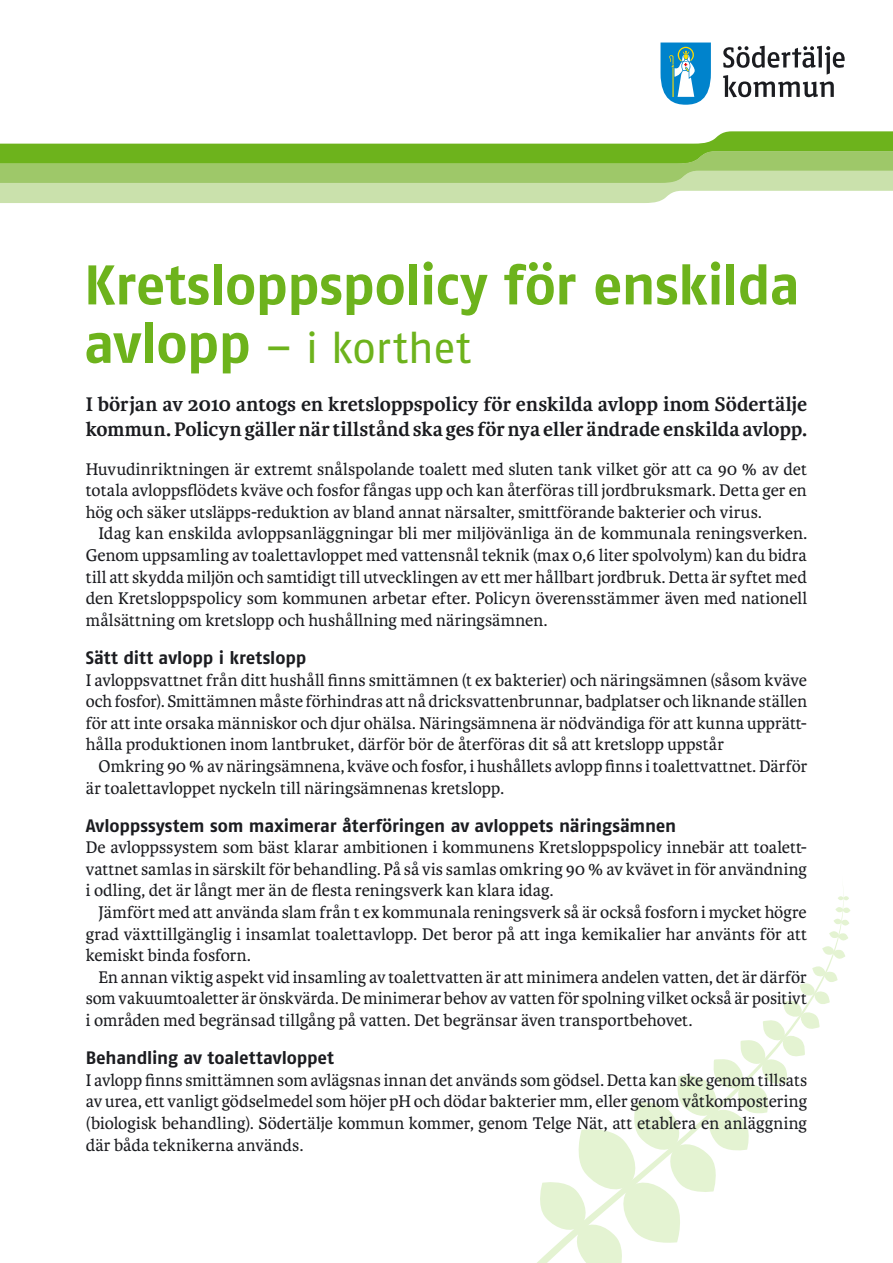
<style>
.page{position:relative;width:893px;height:1263px;background:#fff}
.page>*{position:absolute;margin:0;border:0;box-sizing:border-box;transform-origin:0 0}
.t1{font:700 55.65px "Fago Pro";letter-spacing:-.015em;color:#6db31c}
.t2{font:43.5px "Fago Pro";letter-spacing:-.01em;color:#6db31c}
.t3{font:700 21px/25.2px "Karmina";letter-spacing:-.005em;color:#1b1c20}
.t4{font:18px/21.6px "Karmina";color:#1b1c20;text-align:justify}
.t5{font:700 18px "Fago Pro";letter-spacing:-.01em;color:#1b1c20}
.s1{font-weight:700;font-size:55.65px}
</style>
<div class="page">
<div style="left:843px;top:907px;width:7px;height:6px;background:#e4f3d2;border-radius:50%"></div>
<svg style="left:537px;top:918px;width:312px;height:345px"></svg>
<div style="left:835px;top:907px;width:8px;height:5px;background:#e4f3d2;border-radius:50%"></div>
<svg style="left:838px;top:896px;width:11px;height:4px"></svg>
<svg style="left:0;top:131px;width:893px;height:72px"></svg>
<svg style="left:723px;top:46px;width:122px;height:51px"></svg>
<svg style="left:660px;top:43px;width:51px;height:62px"></svg>
<p class="t1" style="left:84px;top:252px;width:718px">Kretsloppspolicy för enskilda</p>
<p class="t2" style="left:84px;top:321px;width:389px"><span class="s1">avlopp</span> – i korthet</p>
<p class="t3" style="left:86px;top:392px;width:723px">I början av 2010 antogs en kretsloppspolicy för enskilda avlopp inom Södertälje kommun. Policyn gäller när tillstånd ska ges för nya eller ändrade enskilda avlopp.</p>
<p class="t4" style="left:86px;top:458px;width:723px">Huvudinriktningen är extremt snålspolande toalett med sluten tank vilket gör att ca 90 % av det totala avloppsflödets kväve och fosfor fångas upp och kan återföras till jordbruksmark. Detta ger en hög och säker utsläpps-reduktion av bland annat närsalter, smittförande bakterier och virus.</p>
<p class="t4" style="left:86px;top:523px;width:723px;text-indent:13px">Idag kan enskilda avloppsanläggningar bli mer miljövänliga än de kommunala reningsverken.<br>Genom uppsamling av toalettavloppet med vattensnål teknik (max 0,6 liter spolvolym) kan du bidra till att skydda miljön och samtidigt till utvecklingen av ett mer hållbart jordbruk. Detta är syftet med den Kretsloppspolicy som kommunen arbetar efter. Policyn överensstämmer även med nationell målsättning om kretslopp och hushållning med näringsämnen.</p>
<p class="t5" style="left:86px;top:647px;width:222px">Sätt ditt avlopp i kretslopp</p>
<p class="t4" style="left:86px;top:669px;width:723px">I avloppsvattnet från ditt hushåll finns smittämnen (t ex bakterier) och näringsämnen (såsom kväve och fosfor). Smittämnen måste förhindras att nå dricksvattenbrunnar, badplatser och liknande ställen för att inte orsaka människor och djur ohälsa. Näringsämnena är nödvändiga för att kunna upprätt&shy;hålla produktionen inom lantbruket, därför bör de återföras dit så att kretslopp uppstår</p>
<p class="t4" style="left:86px;top:755px;width:723px;text-indent:13px">Omkring 90 % av näringsämnena, kväve och fosfor, i hushållets avlopp finns i toalettvattnet. Därför är toalettavloppet nyckeln till näringsämnenas kretslopp.</p>
<p class="t5" style="left:86px;top:814px;width:592px">Avloppssystem som maximerar återföringen av avloppets näringsämnen</p>
<p class="t4" style="left:86px;top:837px;width:723px">De avloppssystem som bäst klarar ambitionen i kommunens Kretsloppspolicy innebär att toalett&shy;vattnet samlas in särskilt för behandling. På så vis samlas omkring 90 % av kvävet in för användning i odling, det är långt mer än de flesta reningsverk kan klara idag.</p>
<p class="t4" style="left:86px;top:902px;width:723px;text-indent:13px">Jämfört med att använda slam från t ex kommunala reningsverk så är också fosforn i mycket högre grad växttillgänglig i insamlat toalettavlopp. Det beror på att inga kemikalier har använts för att kemiskt binda fosforn.</p>
<p class="t4" style="left:86px;top:966px;width:723px;text-indent:13px">En annan viktig aspekt vid insamling av toalettvatten är att minimera andelen vatten, det är därför som vakuumtoaletter är önskvärda. De minimerar behov av vatten för spolning vilket också är positivt i områden med begränsad tillgång på vatten. Det begränsar även transportbehovet.</p>
<p class="t5" style="left:86px;top:1047px;width:250px">Behandling av toalettavloppet</p>
<p class="t4" style="left:86px;top:1069px;width:723px">I avlopp finns smittämnen som avlägsnas innan det används som gödsel. Detta kan ske genom tillsats av urea, ett vanligt gödselmedel som höjer pH och dödar bakterier mm, eller genom våtkompostering (biologisk behandling). Södertälje kommun kommer, genom Telge Nät, att etablera en anläggning där båda teknikerna används.</p>
</div>
